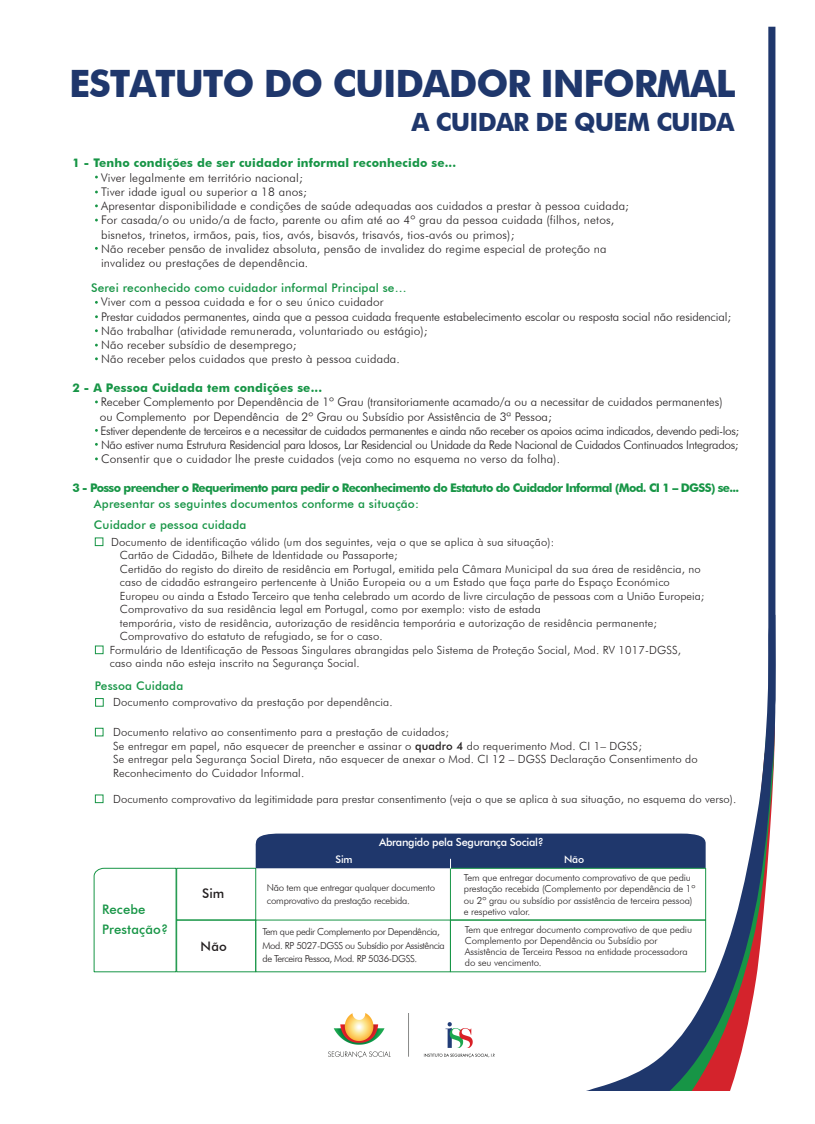
<style>
.page{position:relative;width:815px;height:1124px;background:#fff}
.page>*{position:absolute;margin:0;border:0;box-sizing:border-box;transform-origin:0 0}
.t1{font:700 37.75px "Futura BT";letter-spacing:-.03em;color:#1f376c}
.t2{font:700 25.12px "Futura BT";letter-spacing:-.03em;color:#1f376c}
.t3{font:500 13.12px/20.8px "Futura BT";letter-spacing:.015em;color:#179546}
.t4{font:500 13.12px "Futura BT";letter-spacing:.015em;color:#231f20}
.t5{font:300 11.88px/14.2px "Futura BT";letter-spacing:.015em;color:#231f20}
.t6{font:500 11.88px/21.2px "Futura BT";letter-spacing:.015em;color:#179546}
.t7{font:700 11.88px "Futura BT";letter-spacing:-.055em;color:#179546}
.t8{font:700 11.88px "Futura BT";letter-spacing:.015em;color:#179546}
.t9{font:300 11.25px/13.5px "Futura BT";letter-spacing:.015em;color:#231f20}
.t10{font:500 11px "Futura BT";letter-spacing:-.03em;color:#fff}
.t11{font:500 10.38px "Futura BT";letter-spacing:-.03em;color:#fff}
.t12{font:300 9.62px/11px "Futura BT";letter-spacing:-.01em;color:#231f20}
.t13{font:300 9.62px/13.9px "Futura BT";letter-spacing:-.04em;color:#231f20}
.s1{font-weight:500}
</style>
<div class="page">
<svg style="left:768px;top:27px;width:7px;height:587px;background:#294073"></svg>
<svg style="left:572px;top:614px;width:204px;height:476px"></svg>
<img style="left:328px;top:1013px;width:166px;height:44px">
<div style="left:95px;top:537px;width:8px;height:9px;border:1px solid #179546"></div>
<div style="left:95px;top:645px;width:8px;height:9px;border:1px solid #179546"></div>
<div style="left:95px;top:698px;width:9px;height:8px;border:1px solid #179546"></div>
<div style="left:95px;top:727px;width:8px;height:9px;border:1px solid #179546"></div>
<div style="left:95px;top:794px;width:8px;height:8px;border:1px solid #179546"></div>
<svg style="left:93px;top:867px;width:84px;height:105px"></svg>
<img style="left:108px;top:910px;width:44px;height:11px">
<img style="left:108px;top:921px;width:62px;height:12px">
<img style="left:142px;top:921px;width:25px;height:12px">
<div style="left:176px;top:867px;width:80px;height:53px;border:1px solid #179546"></div>
<div style="left:450px;top:867px;width:256px;height:53px;border:1px solid #179546"></div>
<div style="left:450px;top:919px;width:256px;height:53px;border:1px solid #179546"></div>
<div style="left:176px;top:919px;width:80px;height:52px;border:1px solid #179546"></div>
<div style="left:255px;top:833px;width:451px;height:35px;background:#1f376c"></div>
<img style="left:449px;top:898px;width:3px;height:11px">
<img style="left:449px;top:932px;width:3px;height:11px">
<img style="left:449px;top:943px;width:3px;height:12px">
<img style="left:449px;top:955px;width:3px;height:11px">
<img style="left:572px;top:875px;width:195px;height:11px">
<img style="left:662px;top:875px;width:25px;height:34px">
<img style="left:572px;top:886px;width:193px;height:11px">
<img style="left:572px;top:925px;width:196px;height:11px">
<img style="left:663px;top:925px;width:25px;height:11px">
<img style="left:572px;top:936px;width:150px;height:11px">
<img style="left:630px;top:936px;width:24px;height:11px">
<img style="left:572px;top:947px;width:185px;height:11px">
<img style="left:661px;top:947px;width:24px;height:11px">
<h1 class="t1" style="left:69px;top:61px;width:668px">ESTATUTO DO CUIDADOR INFORMAL</h1>
<h2 class="t2" style="left:412px;top:106px;width:324px">A CUIDAR DE QUEM CUIDA</h2>
<p class="t8" style="left:72px;top:156px;width:385px">1 - Tenho condições de ser cuidador informal reconhecido se...</p>
<p class="t5" style="left:101px;top:170px;width:529px">Viver legalmente em território nacional;<br>Tiver idade igual ou superior a 18 anos;<br>Apresentar disponibilidade e condições de saúde adequadas aos cuidados a prestar à pessoa cuidada; For casada/o ou unido/a de facto, parente ou afim até ao 4º grau da pessoa cuidada (filhos, netos, bisnetos, trinetos, irmãos, pais, tios, avós, bisavós, trisavós, tios-avós ou primos);<br>Não receber pensão de invalidez absoluta, pensão de invalidez do regime especial de proteção na invalidez ou prestações de dependência.</p>
<p class="t6" style="left:91px;top:277px;width:317px">Serei reconhecido como cuidador informal Principal se…</p>
<p class="t5" style="left:101px;top:295px;width:632px">Viver com a pessoa cuidada e for o seu único cuidador<br>Prestar cuidados permanentes, ainda que a pessoa cuidada frequente estabelecimento escolar ou resposta social não residencial; Não trabalhar (atividade remunerada, voluntariado ou estágio);<br>Não receber subsídio de desemprego;<br>Não receber pelos cuidados que presto à pessoa cuidada.</p>
<p class="t8" style="left:72px;top:380px;width:251px">2 - A Pessoa Cuidada tem condições se...</p>
<p class="t5" style="left:100px;top:395px;width:641px">Receber Complemento por Dependência de 1º Grau (transitoriamente acamado/a ou a necessitar de cuidados permanentes)<br>ou Complemento por Dependência de 2º Grau ou Subsídio por Assistência de 3ª Pessoa;<br>Estiver dependente de terceiros e a necessitar de cuidados permanentes e ainda não receber os apoios acima indicados, devendo pedi-los; Não estiver numa Estrutura Residencial para Idosos, Lar Residencial ou Unidade da Rede Nacional de Cuidados Continuados Integrados; Consentir que o cuidador lhe preste cuidados (veja como no esquema no verso da folha).</p>
<p class="t7" style="left:72px;top:480px;width:668px">3 - Posso preencher o Requerimento para pedir o Reconhecimento do Estatuto do Cuidador Informal (Mod. CI 1 – DGSS) se...</p>
<p class="t6" style="left:94px;top:493px;width:327px">Apresentar os seguintes documentos conforme a situação:<br>Cuidador e pessoa cuidada</p>
<p class="t9" style="left:111px;top:534px;width:445px">Documento de identificação válido (um dos seguintes, veja o que se aplica à sua situação):</p>
<p class="t9" style="left:120px;top:548px;width:279px">Cartão de Cidadão, Bilhete de Identidade ou Passaporte;</p>
<p class="t9" style="left:120px;top:561px;width:582px">Certidão do registo do direito de residência em Portugal, emitida pela Câmara Municipal da sua área de residência, no</p>
<p class="t9" style="left:120px;top:575px;width:552px">caso de cidadão estrangeiro pertencente à União Europeia ou a um Estado que faça parte do Espaço Económico</p>
<p class="t9" style="left:120px;top:588px;width:586px">Europeu ou ainda a Estado Terceiro que tenha celebrado um acordo de livre circulação de pessoas com a União Europeia;</p>
<p class="t9" style="left:120px;top:602px;width:422px">Comprovativo da sua residência legal em Portugal, como por exemplo: visto de estada</p>
<p class="t9" style="left:120px;top:615px;width:539px">temporária, visto de residência, autorização de residência temporária e autorização de residência permanente;</p>
<p class="t9" style="left:120px;top:629px;width:264px">Comprovativo do estatuto de refugiado, se for o caso.</p>
<p class="t9" style="left:110px;top:642px;width:573px">Formulário de Identificação de Pessoas Singulares abrangidas pelo Sistema de Proteção Social, Mod. RV 1017-DGSS,</p>
<p class="t9" style="left:110px;top:656px;width:252px">caso ainda não esteja inscrito na Segurança Social.</p>
<p class="t6" style="left:95px;top:674px;width:90px">Pessoa Cuidada</p>
<p class="t9" style="left:113px;top:695px;width:281px">Documento comprovativo da prestação por dependência.</p>
<p class="t9" style="left:113px;top:725px;width:586px">Documento relativo ao consentimento para a prestação de cuidados;<br>Se entregar em papel, não esquecer de preencher e assinar o <span class="s1">quadro 4</span> do requerimento Mod. CI 1– DGSS;<br>Se entregar pela Segurança Social Direta, não esquecer de anexar o Mod. CI 12 – DGSS Declaração Consentimento do Reconhecimento do Cuidador Informal.</p>
<p class="t9" style="left:113px;top:791px;width:625px">Documento comprovativo da legitimidade para prestar consentimento (veja o que se aplica à sua situação, no esquema do verso).</p>
<p class="t10" style="left:379px;top:835px;width:166px">Abrangido pela Segurança Social?</p>
<p class="t3" style="left:102px;top:898px;width:68px">Recebe<br>Prestação?</p>
<p class="t4" style="left:202px;top:885px;width:24px">Sim</p>
<p class="t4" style="left:201px;top:937px;width:28px">Não</p>
<p class="t11" style="left:336px;top:852px;width:18px">Sim</p>
<p class="t11" style="left:564px;top:852px;width:21px">Não</p>
<p class="t12" style="left:267px;top:880px;width:170px;line-height:13.9px">Não tem que entregar qualquer documento comprovativo da prestação recebida.</p>
<p class="t13" style="left:263px;top:924px;width:184px">Tem que pedir Complemento por Dependência,<br>Mod. RP 5027-DGSS ou Subsídio por Assistência de Terceira Pessoa, Mod. RP 5036-DGSS.</p>
<p class="t12" style="left:464px;top:872px;width:233px">Tem que entregar documento comprovativo de que pediu prestação recebida (Complemento por dependência de 1º ou 2º grau ou subsídio por assistência de terceira pessoa) e respetivo valor.</p>
<p class="t12" style="left:465px;top:924px;width:229px">Tem que entregar documento comprovativo de que pediu Complemento por Dependência ou Subsídio por Assistência de Terceira Pessoa na entidade processadora do seu vencimento.</p>
</div>
